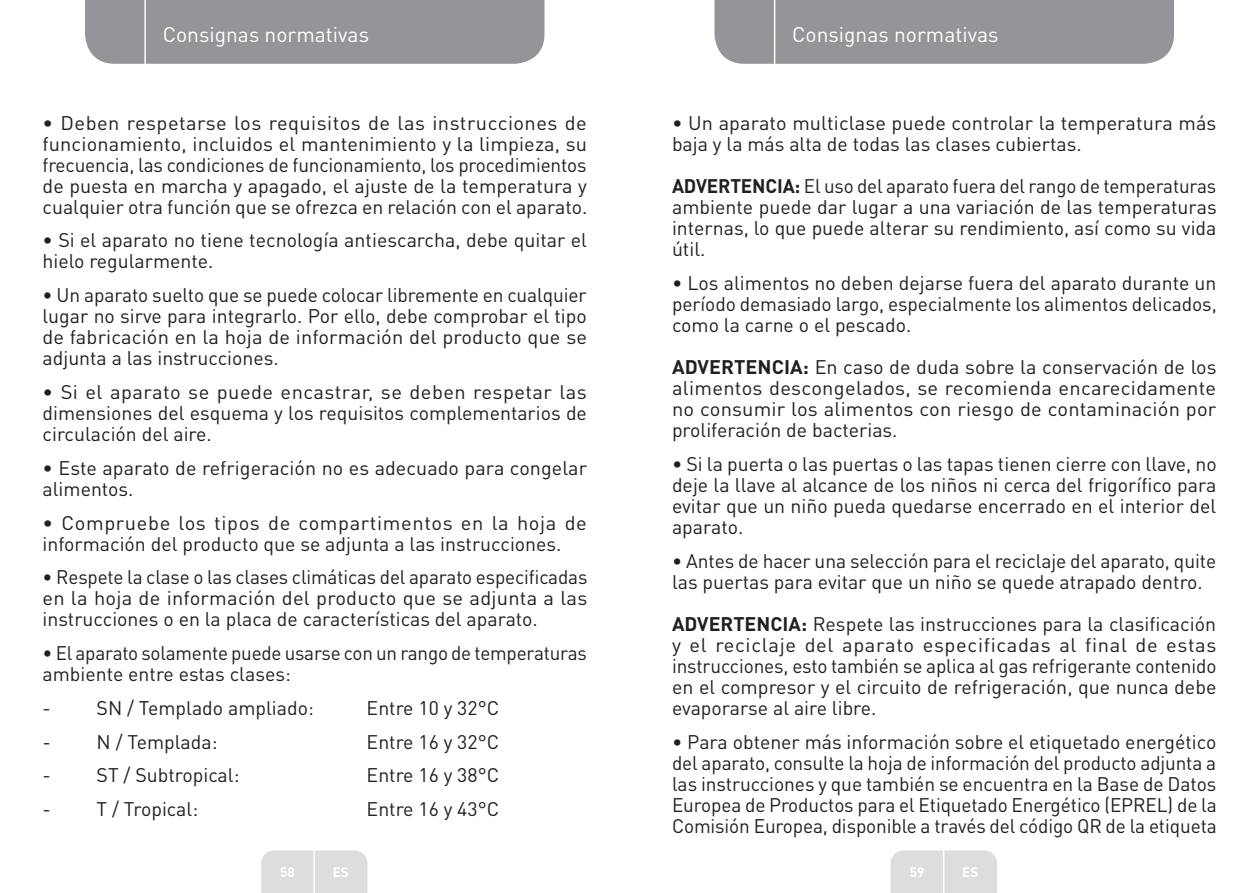
<style>
.page{position:relative;width:1259px;height:893px;background:#fff}
.page>*{position:absolute;margin:0;border:0;box-sizing:border-box;transform-origin:0 0}
.t1{font:21px "DIN Pro";color:#fff}
.Large_Text__3_2_mm{font:19.5px/21px "DIN Pro";color:#231f20;text-align:justify}
.t2{font:700 13.5px "DIN Pro";color:#fff}
.s1{font-weight:700}
</style>
<div class="page">
<div style="left:85px;top:0;width:459px;height:64px;background:#939598"></div>
<div style="left:714px;top:0;width:460px;height:64px;background:#939598"></div>
<div style="left:261px;top:850px;width:106px;height:43px;background:#dcdddf"></div>
<div style="left:890px;top:850px;width:107px;height:43px;background:#dcdddf"></div>
<hr style="left:313px;top:833px;width:2px;height:60px;background:#fff">
<hr style="left:943px;top:833px;width:1px;height:60px;background:#fff">
<hr style="left:144px;top:0;width:2px;height:66px;background:#fff">
<hr style="left:774px;top:0;width:1px;height:66px;background:#fff">
<p class="t1" style="left:163px;top:20px;width:208px">Consignas normativas</p>
<p class="t1" style="left:792px;top:20px;width:208px">Consignas normativas</p>
<p class="Large_Text__3_2_mm" style="left:43px;top:111px;width:546px">• Deben respetarse los requisitos de las instrucciones de funcionamiento, incluidos el mantenimiento y la limpieza, su frecuencia, las condiciones de funcionamiento, los procedimientos de puesta en marcha y apagado, el ajuste de la temperatura y cualquier otra función que se ofrezca en relación con el aparato.</p>
<p class="Large_Text__3_2_mm" style="left:43px;top:229px;width:546px">• Si el aparato no tiene tecnología antiescarcha, debe quitar el hielo regularmente.</p>
<p class="Large_Text__3_2_mm" style="left:43px;top:284px;width:546px">• Un aparato suelto que se puede colocar libremente en cualquier lugar no sirve para integrarlo. Por ello, debe comprobar el tipo de fabricación en la hoja de información del producto que se adjunta a las instrucciones.</p>
<p class="Large_Text__3_2_mm" style="left:43px;top:381px;width:546px">• Si el aparato se puede encastrar, se deben respetar las dimensiones del esquema y los requisitos complementarios de circulación del aire.</p>
<p class="Large_Text__3_2_mm" style="left:43px;top:456px;width:546px">• Este aparato de refrigeración no es adecuado para congelar alimentos.</p>
<p class="Large_Text__3_2_mm" style="left:43px;top:511px;width:546px">• Compruebe los tipos de compartimentos en la hoja de información del producto que se adjunta a las instrucciones.</p>
<p class="Large_Text__3_2_mm" style="left:43px;top:566px;width:546px">• Respete la clase o las clases climáticas del aparato especificadas en la hoja de información del producto que se adjunta a las instrucciones o en la placa de características del aparato.</p>
<p class="Large_Text__3_2_mm" style="left:43px;top:642px;width:546px">• El aparato solamente puede usarse con un rango de temperaturas ambiente entre estas clases:</p>
<p class="Large_Text__3_2_mm" style="left:43px;top:696px;width:273px">- SN / Templado ampliado:</p>
<p class="Large_Text__3_2_mm" style="left:367px;top:696px;width:134px">Entre 10 y 32°C</p>
<p class="Large_Text__3_2_mm" style="left:43px;top:730px;width:176px">- N / Templada:</p>
<p class="Large_Text__3_2_mm" style="left:367px;top:730px;width:134px">Entre 16 y 32°C</p>
<p class="Large_Text__3_2_mm" style="left:43px;top:764px;width:198px">- ST / Subtropical:</p>
<p class="Large_Text__3_2_mm" style="left:367px;top:764px;width:134px">Entre 16 y 38°C</p>
<p class="Large_Text__3_2_mm" style="left:43px;top:798px;width:157px">- T / Tropical:</p>
<p class="Large_Text__3_2_mm" style="left:367px;top:798px;width:134px">Entre 16 y 43°C</p>
<p class="Large_Text__3_2_mm" style="left:672px;top:111px;width:546px">• Un aparato multiclase puede controlar la temperatura más baja y la más alta de todas las clases cubiertas.</p>
<p class="Large_Text__3_2_mm" style="left:672px;top:175px;width:546px"><span class="s1">ADVERTENCIA:</span> El uso del aparato fuera del rango de temperaturas ambiente puede dar lugar a una variación de las temperaturas internas, lo que puede alterar su rendimiento, así como su vida útil.</p>
<p class="Large_Text__3_2_mm" style="left:672px;top:271px;width:546px">• Los alimentos no deben dejarse fuera del aparato durante un período demasiado largo, especialmente los alimentos delicados, como la carne o el pescado.</p>
<p class="Large_Text__3_2_mm" style="left:672px;top:356px;width:546px"><span class="s1">ADVERTENCIA:</span> En caso de duda sobre la conservación de los alimentos descongelados, se recomienda encarecidamente no consumir los alimentos con riesgo de contaminación por proliferación de bacterias.</p>
<p class="Large_Text__3_2_mm" style="left:672px;top:452px;width:546px">• Si la puerta o las puertas o las tapas tienen cierre con llave, no deje la llave al alcance de los niños ni cerca del frigorífico para evitar que un niño pueda quedarse encerrado en el interior del aparato.</p>
<p class="Large_Text__3_2_mm" style="left:672px;top:549px;width:545px">• Antes de hacer una selección para el reciclaje del aparato, quite las puertas para evitar que un niño se quede atrapado dentro.</p>
<p class="Large_Text__3_2_mm" style="left:672px;top:612px;width:546px"><span class="s1">ADVERTENCIA:</span> Respete las instrucciones para la clasificación y el reciclaje del aparato especificadas al final de estas instrucciones, esto también se aplica al gas refrigerante contenido en el compresor y el circuito de refrigeración, que nunca debe evaporarse al aire libre.</p>
<p class="Large_Text__3_2_mm" style="left:672px;top:730px;width:546px">• Para obtener más información sobre el etiquetado energético del aparato, consulte la hoja de información del producto adjunta a las instrucciones y que también se encuentra en la Base de Datos Europea de Productos para el Etiquetado Energético (EPREL) de la Comisión Europea, disponible a través del código QR de la etiqueta</p>
<p class="t2" style="left:280px;top:863px;width:16px">58</p>
<p class="t2" style="left:333px;top:863px;width:18px">ES</p>
<p class="t2" style="left:909px;top:863px;width:16px">59</p>
<p class="t2" style="left:962px;top:863px;width:18px">ES</p>
</div>
